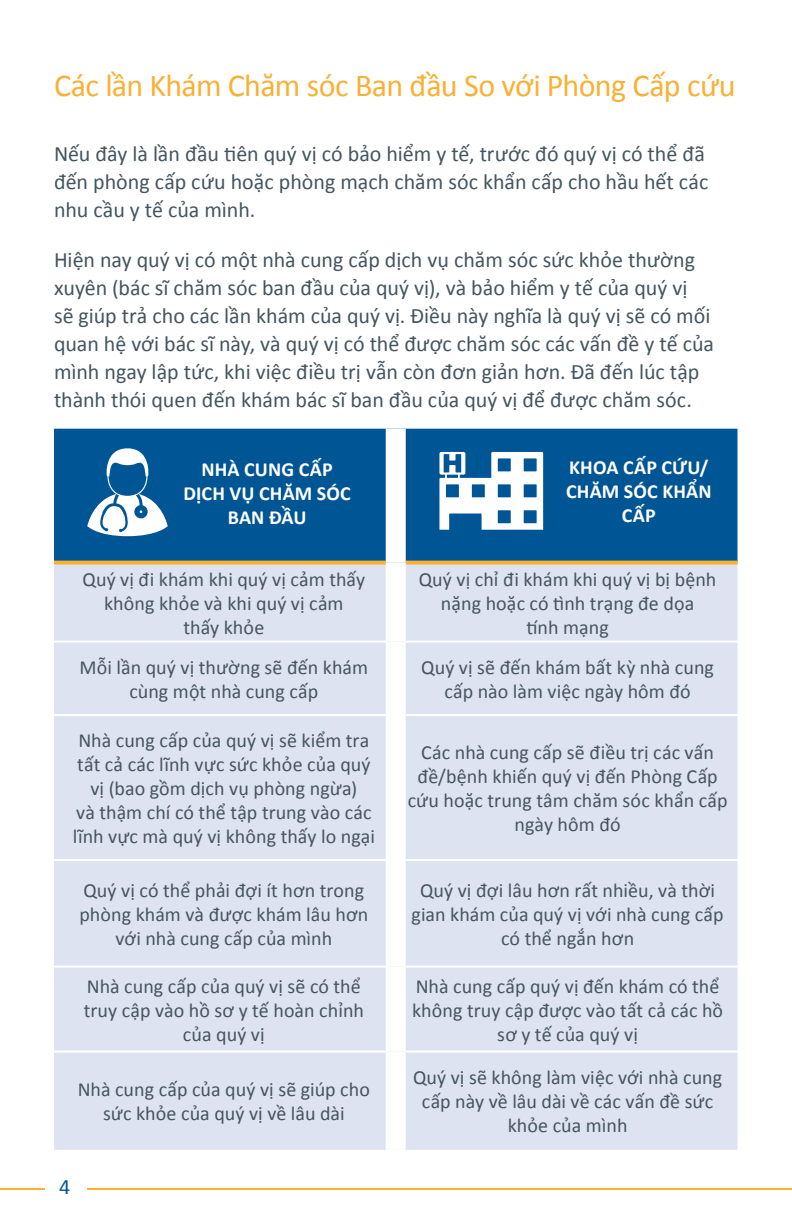
<style>
.page{position:relative;width:792px;height:1224px;background:#fff}
.page>*{position:absolute;margin:0;border:0;box-sizing:border-box;transform-origin:0 0}
.Subsection{font:32px "Calibri";letter-spacing:-.02em;color:#fbb033}
.Text{font:22px/28px "Calibri";color:#45555f}
.t1{font:22px "Calibri";color:#005595}
.Section{font:20px/24px "Calibri";letter-spacing:.005em;color:#45555f;text-align:center}
.Section-2{font:700 20px/24px "Calibri";letter-spacing:.005em;color:#fff;text-align:center}
</style>
<div class="page">
<hr style="left:87px;top:1188px;width:705px;height:2px;background:#fbb033">
<hr style="left:0;top:1188px;width:44px;height:2px;background:#fbb033">
<div style="left:54px;top:429px;width:684px;height:132px;background:#005595"></div>
<div style="left:54px;top:565px;width:684px;height:585px;background:#dde3f0"></div>
<hr style="left:54px;top:641px;width:332px;height:2px;background:#fff">
<hr style="left:406px;top:641px;width:332px;height:2px;background:#fff">
<hr style="left:54px;top:714px;width:332px;height:2px;background:#fff">
<hr style="left:406px;top:714px;width:332px;height:2px;background:#fff">
<hr style="left:54px;top:859px;width:332px;height:2px;background:#fff">
<hr style="left:406px;top:859px;width:332px;height:2px;background:#fff">
<hr style="left:54px;top:966px;width:332px;height:2px;background:#fff">
<hr style="left:406px;top:966px;width:332px;height:2px;background:#fff">
<hr style="left:54px;top:1051px;width:332px;height:2px;background:#fff">
<hr style="left:406px;top:1051px;width:332px;height:2px;background:#fff">
<svg style="left:54px;top:561px;width:332px;height:4px"></svg>
<svg style="left:406px;top:561px;width:332px;height:4px"></svg>
<div style="left:386px;top:429px;width:20px;height:134px;background:#fff"></div>
<div style="left:386px;top:563px;width:20px;height:79px;background:#fff"></div>
<div style="left:386px;top:642px;width:20px;height:73px;background:#fff"></div>
<div style="left:386px;top:715px;width:20px;height:145px;background:#fff"></div>
<div style="left:386px;top:860px;width:20px;height:107px;background:#fff"></div>
<div style="left:386px;top:967px;width:20px;height:85px;background:#fff"></div>
<div style="left:386px;top:1052px;width:20px;height:98px;background:#fff"></div>
<svg style="left:87px;top:448px;width:81px;height:88px"></svg>
<svg style="left:439px;top:452px;width:104px;height:78px"></svg>
<p class="Subsection" style="left:54px;top:65px;width:683px">Các lần Khám Chăm sóc Ban đầu So với Phòng Cấp cứu</p>
<p class="Text" style="left:54px;top:139px;width:656px">Nếu đây là lần đầu tiên quý vị có bảo hiểm y tế, trước đó quý vị có thể đã đến phòng cấp cứu hoặc phòng mạch chăm sóc khẩn cấp cho hầu hết các nhu cầu y tế của mình.</p>
<p class="Text" style="left:54px;top:246px;width:662px">Hiện nay quý vị có một nhà cung cấp dịch vụ chăm sóc sức khỏe thường xuyên (bác sĩ chăm sóc ban đầu của quý vị), và bảo hiểm y tế của quý vị<br>sẽ giúp trả cho các lần khám của quý vị. Điều này nghĩa là quý vị sẽ có mối quan hệ với bác sĩ này, và quý vị có thể được chăm sóc các vấn đề y tế của mình ngay lập tức, khi việc điều trị vẫn còn đơn giản hơn. Đã đến lúc tập thành thói quen đến khám bác sĩ ban đầu của quý vị để được chăm sóc.</p>
<p class="Section-2" style="left:183px;top:457px;width:169px">NHÀ CUNG CẤP<br>DỊCH VỤ CHĂM SÓC<br>BAN ĐẦU</p>
<p class="Section-2" style="left:566px;top:456px;width:147px">KHOA CẤP CỨU/<br>CHĂM SÓC KHẨN<br>CẤP</p>
<p class="Section" style="left:83px;top:567px;width:284px">Quý vị đi khám khi quý vị cảm thấy không khỏe và khi quý vị cảm<br>thấy khỏe</p>
<p class="Section" style="left:419px;top:567px;width:299px">Quý vị chỉ đi khám khi quý vị bị bệnh nặng hoặc có tình trạng đe dọa<br>tính mạng</p>
<p class="Section" style="left:80px;top:655px;width:290px">Mỗi lần quý vị thường sẽ đến khám cùng một nhà cung cấp</p>
<p class="Section" style="left:421px;top:655px;width:294px">Quý vị sẽ đến khám bất kỳ nhà cung cấp nào làm việc ngày hôm đó</p>
<p class="Section" style="left:73px;top:728px;width:304px">Nhà cung cấp của quý vị sẽ kiểm tra tất cả các lĩnh vực sức khỏe của quý vị (bao gồm dịch vụ phòng ngừa)<br>và thậm chí có thể tập trung vào các lĩnh vực mà quý vị không thấy lo ngại</p>
<p class="Section" style="left:408px;top:740px;width:321px">Các nhà cung cấp sẽ điều trị các vấn đề/bệnh khiến quý vị đến Phòng Cấp cứu hoặc trung tâm chăm sóc khẩn cấp ngày hôm đó</p>
<p class="Section" style="left:79px;top:878px;width:290px">Quý vị có thể phải đợi ít hơn trong phòng khám và được khám lâu hơn với nhà cung cấp của mình</p>
<p class="Section" style="left:412px;top:878px;width:314px">Quý vị đợi lâu hơn rất nhiều, và thời gian khám của quý vị với nhà cung cấp có thể ngắn hơn</p>
<p class="Section" style="left:84px;top:974px;width:282px">Nhà cung cấp của quý vị sẽ có thể truy cập vào hồ sơ y tế hoàn chỉnh của quý vị</p>
<p class="Section" style="left:412px;top:974px;width:313px">Nhà cung cấp quý vị đến khám có thể không truy cập được vào tất cả các hồ sơ y tế của quý vị</p>
<p class="Section" style="left:78px;top:1078px;width:294px">Nhà cung cấp của quý vị sẽ giúp cho sức khỏe của quý vị về lâu dài</p>
<p class="Section" style="left:413px;top:1066px;width:311px">Quý vị sẽ không làm việc với nhà cung cấp này về lâu dài về các vấn đề sức khỏe của mình</p>
<p class="t1" style="left:59px;top:1173px;width:13px">4</p>
</div>
